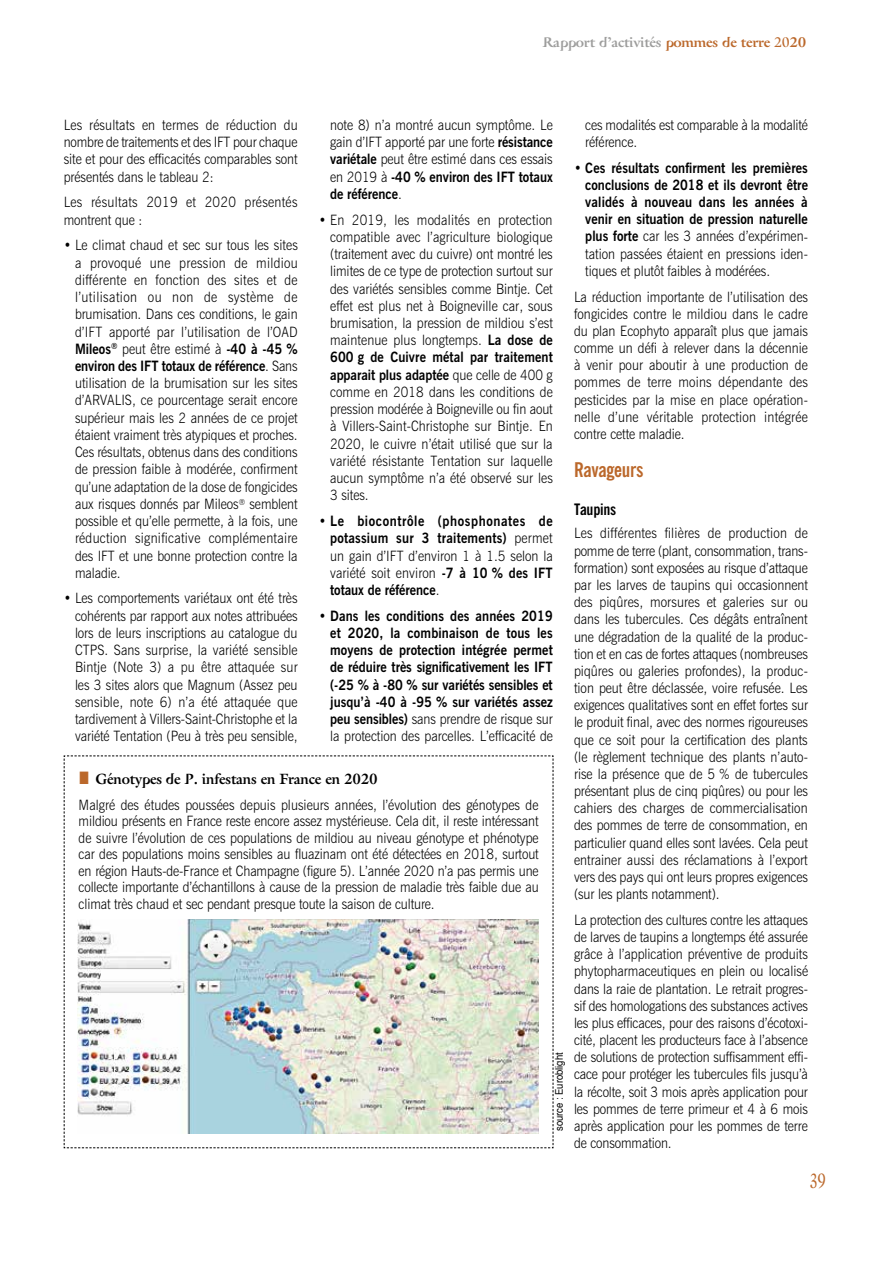
<style>
.page{position:relative;width:893px;height:1263px;background:#fff}
.page>*{position:absolute;margin:0;border:0;box-sizing:border-box;transform-origin:0 0}
.t1{font:21px "Air Roman";color:#bb682b;scale:.7 1}
.t2{font:700 condensed 20.25px "News Gothic BT";letter-spacing:-.015em;color:#bb682b;scale:.95 1}
.t3{font:700 condensed 15.75px "News Gothic BT";letter-spacing:-.015em;color:#000}
.t4{font:700 15px "Air";letter-spacing:-.015em;color:#000;scale:.95 1}
.t5{font:300 14.25px/17.2px "News Gothic BT";letter-spacing:-.005em;color:#000;text-align:justify;scale:.9 1}
.t6{font:700 14.25px/17.2px "News Gothic BT";color:#000;text-align:justify;scale:.9 1}
.t7{font:300 14.25px/17.2px "News Gothic BT";letter-spacing:.02em;color:#000;scale:.9 1}
.t8{font:700 14.25px "Air";letter-spacing:-.015em;color:#9d9d9c}
.t9{font:10.5px "Helvetica";color:#000;scale:.9 1}
.s1{color:#bb682b}
.s2{font-family:"Air Roman";font-weight:400;color:#bb682b}
.s3{font-weight:700}
.s4{font-weight:300}
</style>
<div class="page">
<svg style="left:64px;top:755px;width:490px;height:393px"></svg>
<p class="t8" style="left:543px;top:33px;width:265px">Rapport d’activités <span class="s1">pommes de terre</span> <span class="s2">20</span><span class="s1">20</span></p>
<p class="t5" style="left:64px;top:116px;width:261px">Les résultats en termes de réduction du nombre de traitements et des IFT pour chaque site et pour des efficacités comparables sont présentés dans le tableau 2:</p>
<p class="t7" style="left:64px;top:194px;width:261px">Les résultats 2019 et 2020 présentés montrent que :</p>
<p class="t5" style="left:75px;top:237px;width:249px;text-indent:-11px">• Le climat chaud et sec sur tous les sites a provoqué une pression de mildiou différente en fonction des sites et de l’utilisation ou non de système de brumisation. Dans ces conditions, le gain d’IFT apporté par l’utilisation de l’OAD <span class="s3">Mileos</span><sup>®</sup> peut être estimé à <span class="s3">-40 à -45 % environ des IFT totaux de référence</span>. Sans utilisation de la brumisation sur les sites d’ARVALIS, ce pourcentage serait encore supérieur mais les 2 années de ce projet étaient vraiment très atypiques et proches.<br>Ces résultats, obtenus dans des conditions de pression faible à modérée, confirment qu’une adaptation de la dose de fongicides aux risques donnés par Mileos<sup>®</sup> semblent possible et qu’elle permette, à la fois, une réduction significative complémentaire des IFT et une bonne protection contre la maladie.</p>
<p class="t5" style="left:75px;top:590px;width:249px;text-indent:-11px">• Les comportements variétaux ont été très cohérents par rapport aux notes attribuées lors de leurs inscriptions au catalogue du CTPS. Sans surprise, la variété sensible Bintje (Note 3) a pu être attaquée sur les 3 sites alors que Magnum (Assez peu sensible, note 6) n’a été attaquée que tardivement à Villers-Saint-Christophe et la variété Tentation (Peu à très peu sensible,</p>
<p class="t5" style="left:330px;top:116px;width:249px">note 8) n’a montré aucun symptôme. Le gain d’IFT apporté par une forte <span class="s3">résistance variétale</span> peut être estimé dans ces essais en 2019 à <span class="s3">-40 % environ des IFT totaux de référence</span>.</p>
<p class="t5" style="left:330px;top:211px;width:249px;text-indent:-11px">• En 2019, les modalités en protection compatible avec l’agriculture biologique (traitement avec du cuivre) ont montré les limites de ce type de protection surtout sur des variétés sensibles comme Bintje. Cet effet est plus net à Boigneville car, sous brumisation, la pression de mildiou s’est maintenue plus longtemps. <span class="s3">La dose de 600 g de Cuivre métal par traitement apparait plus adaptée</span> que celle de 400 g comme en 2018 dans les conditions de pression modérée à Boigneville ou fin aout à Villers-Saint-Christophe sur Bintje. En 2020, le cuivre n’était utilisé que sur la variété résistante Tentation sur laquelle aucun symptôme n’a été observé sur les 3 sites.</p>
<p class="t6" style="left:330px;top:512px;width:249px;text-indent:-11px"><span class="s4">•</span> Le biocontrôle (phosphonates de potassium sur 3 traitements) <span class="s4">permet un gain d’IFT d’environ 1 à 1.5 selon la variété soit environ</span> -7 à 10 % des IFT totaux de référence<span class="s4">.</span></p>
<p class="t6" style="left:330px;top:607px;width:249px;text-indent:-11px"><span class="s4">•</span> Dans les conditions des années 2019 et 2020, la combinaison de tous les moyens de protection intégrée permet de réduire très significativement les IFT (-25 % à -80 % sur variétés sensibles et jusqu’à -40 à -95 % sur variétés assez peu sensibles) <span class="s4">sans prendre de risque sur la protection des parcelles. L’efficacité de</span></p>
<p class="t4" style="left:95px;top:769px;width:299px">Génotypes de P. infestans en France en 2020</p>
<p class="t5" style="left:79px;top:796px;width:513px;line-height:16.5px">Malgré des études poussées depuis plusieurs années, l’évolution des génotypes de mildiou présents en France reste encore assez mystérieuse. Cela dit, il reste intéressant de suivre l’évolution de ces populations de mildiou au niveau génotype et phénotype car des populations moins sensibles au fluazinam ont été détectées en 2018, surtout en région Hauts-de-France et Champagne (figure 5). L’année 2020 n’a pas permis une collecte importante d’échantillons à cause de la pression de maladie très faible due au climat très chaud et sec pendant presque toute la saison de culture.</p>
<p class="t9" style="left:551px;top:1131px;width:89px;rotate:-90deg">source : Euroblight</p>
<p class="t5" style="left:585px;top:116px;width:249px">ces modalités est comparable à la modalité référence.</p>
<p class="t6" style="left:585px;top:159px;width:249px;text-indent:-11px"><span class="s4">•</span> Ces résultats confirment les premières conclusions de 2018 et ils devront être validés à nouveau dans les années à venir en situation de pression naturelle plus forte <span class="s4">car les 3 années d’expérimen&shy;tation passées étaient en pressions iden&shy;tiques et plutôt faibles à modérées.</span></p>
<p class="t5" style="left:574px;top:288px;width:262px">La réduction importante de l’utilisation des fongicides contre le mildiou dans le cadre du plan Ecophyto apparaît plus que jamais comme un défi à relever dans la décennie à venir pour aboutir à une production de pommes de terre moins dépendante des pesticides par la mise en place opération&shy;nelle d’une véritable protection intégrée contre cette maladie.</p>
<h2 class="t2" style="left:574px;top:457px;width:74px">Ravageurs</h2>
<p class="t3" style="left:574px;top:500px;width:44px">Taupins</p>
<p class="t5" style="left:574px;top:525px;width:262px">Les différentes filières de production de pomme de terre (plant, consommation, trans&shy;formation) sont exposées au risque d’attaque par les larves de taupins qui occasionnent des piqûres, morsures et galeries sur ou dans les tubercules. Ces dégâts entraînent une dégradation de la qualité de la produc&shy;tion et en cas de fortes attaques (nombreuses piqûres ou galeries profondes), la produc&shy;tion peut être déclassée, voire refusée. Les exigences qualitatives sont en effet fortes sur le produit final, avec des normes rigoureuses que ce soit pour la certification des plants (le règlement technique des plants n’auto&shy;rise la présence que de 5 % de tubercules présentant plus de cinq piqûres) ou pour les cahiers des charges de commercialisation des pommes de terre de consommation, en particulier quand elles sont lavées. Cela peut entrainer aussi des réclamations à l’export vers des pays qui ont leurs propres exigences (sur les plants notamment).</p>
<p class="t5" style="left:574px;top:911px;width:262px">La protection des cultures contre les attaques de larves de taupins a longtemps été assurée grâce à l’application préventive de produits phytopharmaceutiques en plein ou localisé dans la raie de plantation. Le retrait progres&shy;sif des homologations des substances actives les plus efficaces, pour des raisons d’écotoxi&shy;cité, placent les producteurs face à l’absence de solutions de protection suffisamment effi&shy;cace pour protéger les tubercules fils jusqu’à la récolte, soit 3 mois après application pour les pommes de terre primeur et 4 à 6 mois après application pour les pommes de terre de consommation.</p>
<h1 class="t1" style="left:809px;top:1167px;width:25px">39</h1>
</div>
